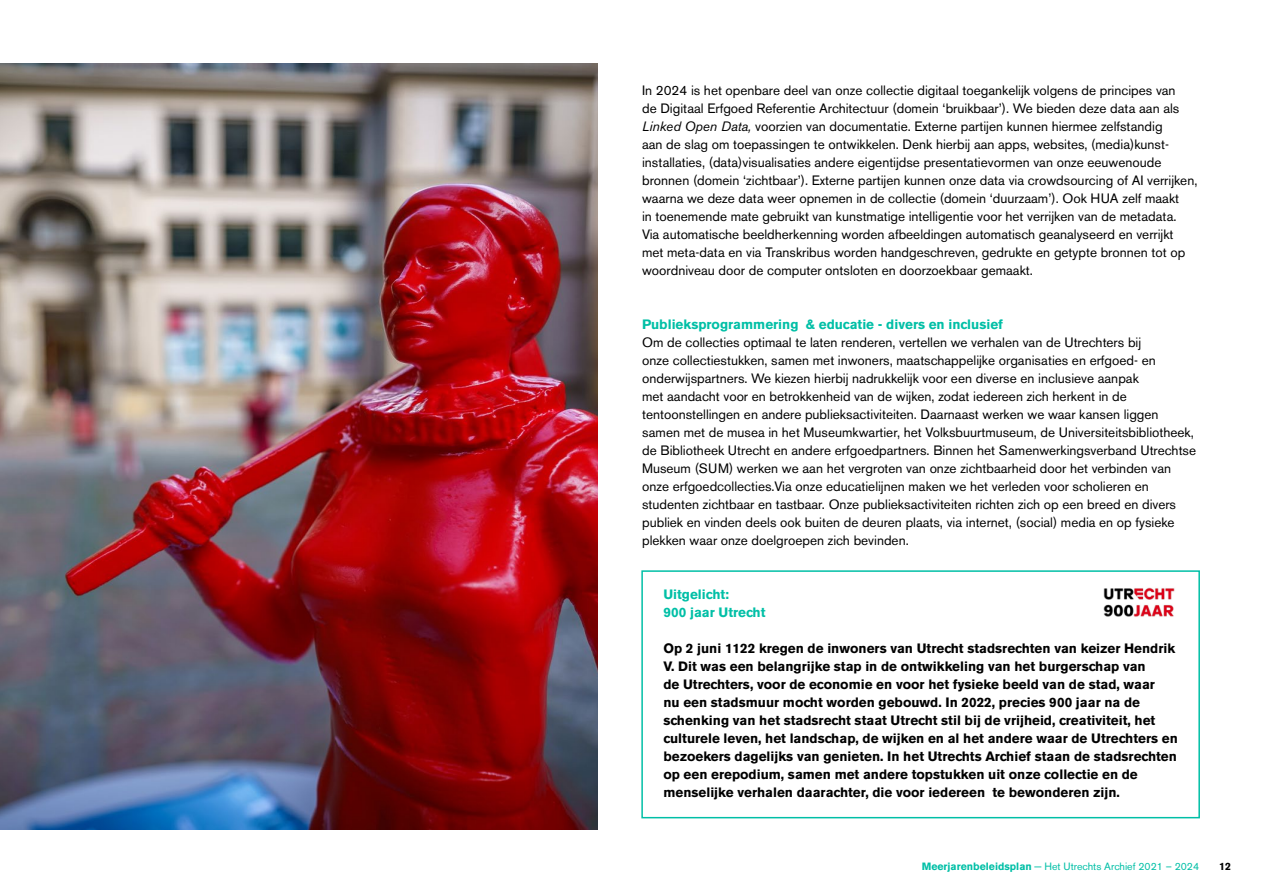
<style>
.page{position:relative;width:1263px;height:893px;background:#fff}
.page>*{position:absolute;margin:0;border:0;box-sizing:border-box;transform-origin:0 0}
.Body_1{font:13.5px/18px "Akzidenz Grotesk BE";color:#000}
.Body_1-2{font:700 13.5px/18px "Akzidenz Grotesk BE";color:#000}
.Body_1-3{font:700 13.5px/18px "Akzidenz Grotesk BE";color:#00bfa6}
.Body_1-4{font:10.5px "Akzidenz Grotesk BE";color:#00bfa6}
.t1{font:700 10.5px "Akzidenz Grotesk BE";color:#000}
.s1{font-style:italic}
.s2{font-weight:700}
</style>
<div class="page">
<img style="left:1103px;top:587px;width:72px;height:30px">
<div style="left:641px;top:570px;width:559px;height:248px;border:2px solid #00bfa6"></div>
<img style="left:0;top:64px;width:597px;height:765px">
<p class="Body_1" style="left:642px;top:81px;width:557px">In 2024 is het openbare deel van onze collectie digitaal toegankelijk volgens de principes van<br>de Digitaal Erfgoed Referentie Architectuur (domein ‘bruikbaar’). We bieden deze data aan als <span class="s1">Linked Open Data,</span> voorzien van documentatie. Externe partijen kunnen hiermee zelfstandig<br>aan de slag om toepassingen te ontwikkelen. Denk hierbij aan apps, websites, (media)kunst&shy;installaties, (data)visualisaties andere eigentijdse presentatievormen van onze eeuwenoude bronnen (domein ‘zichtbaar’). Externe partijen kunnen onze data via crowdsourcing of AI verrijken, waarna we deze data weer opnemen in de collectie (domein ‘duurzaam’). Ook HUA zelf maakt<br>in toenemende mate gebruikt van kunstmatige intelligentie voor het verrijken van de metadata.<br>Via automatische beeldherkenning worden afbeeldingen automatisch geanalyseerd en verrijkt met meta-data en via Transkribus worden handgeschreven, gedrukte en getypte bronnen tot op woordniveau door de computer ontsloten en doorzoekbaar gemaakt.</p>
<p class="Body_1-3" style="left:642px;top:315px;width:362px">Publieksprogrammering &amp; educatie - divers en inclusief</p>
<p class="Body_1" style="left:642px;top:333px;width:555px">Om de collecties optimaal te laten renderen, vertellen we verhalen van de Utrechters bij<br>onze collectiestukken, samen met inwoners, maatschappelijke organisaties en erfgoed- en onderwijspartners. We kiezen hierbij nadrukkelijk voor een diverse en inclusieve aanpak<br>met aandacht voor en betrokkenheid van de wijken, zodat iedereen zich herkent in de tentoonstellingen en andere publieksactiviteiten. Daarnaast werken we waar kansen liggen samen met de musea in het Museumkwartier, het Volksbuurtmuseum, de Universiteitsbibliotheek, de Bibliotheek Utrecht en andere erfgoedpartners. Binnen het Samenwerkingsverband Utrechtse Museum (SUM) werken we aan het vergroten van onze zichtbaarheid door het verbinden van onze erfgoedcollecties.Via onze educatielijnen maken we het verleden voor scholieren en studenten zichtbaar en tastbaar. Onze publieksactiviteiten richten zich op een breed en divers publiek en vinden deels ook buiten de deuren plaats, via internet, (social) media en op fysieke plekken waar onze doelgroepen zich bevinden.</p>
<p class="Body_1-3" style="left:663px;top:585px;width:104px">Uitgelicht:<br>900 jaar Utrecht</p>
<p class="Body_1-2" style="left:663px;top:639px;width:516px">Op 2 juni 1122 kregen de inwoners van Utrecht stadsrechten van keizer Hendrik V. Dit was een belangrijke stap in de ontwikkeling van het burgerschap van<br>de Utrechters, voor de economie en voor het fysieke beeld van de stad, waar<br>nu een stadsmuur mocht worden gebouwd. In 2022, precies 900 jaar na de schenking van het stadsrecht staat Utrecht stil bij de vrijheid, creativiteit, het culturele leven, het landschap, de wijken en al het andere waar de Utrechters en bezoekers dagelijks van genieten. In het Utrechts Archief staan de stadsrechten op een erepodium, samen met andere topstukken uit onze collectie en de menselijke verhalen daarachter, die voor iedereen te bewonderen zijn.</p>
<p class="Body_1-4" style="left:922px;top:860px;width:279px"><span class="s2">Meerjarenbeleidsplan</span> − Het Utrechts Archief 2021 – 2024</p>
<p class="t1" style="left:1219px;top:860px;width:13px">12</p>
</div>
